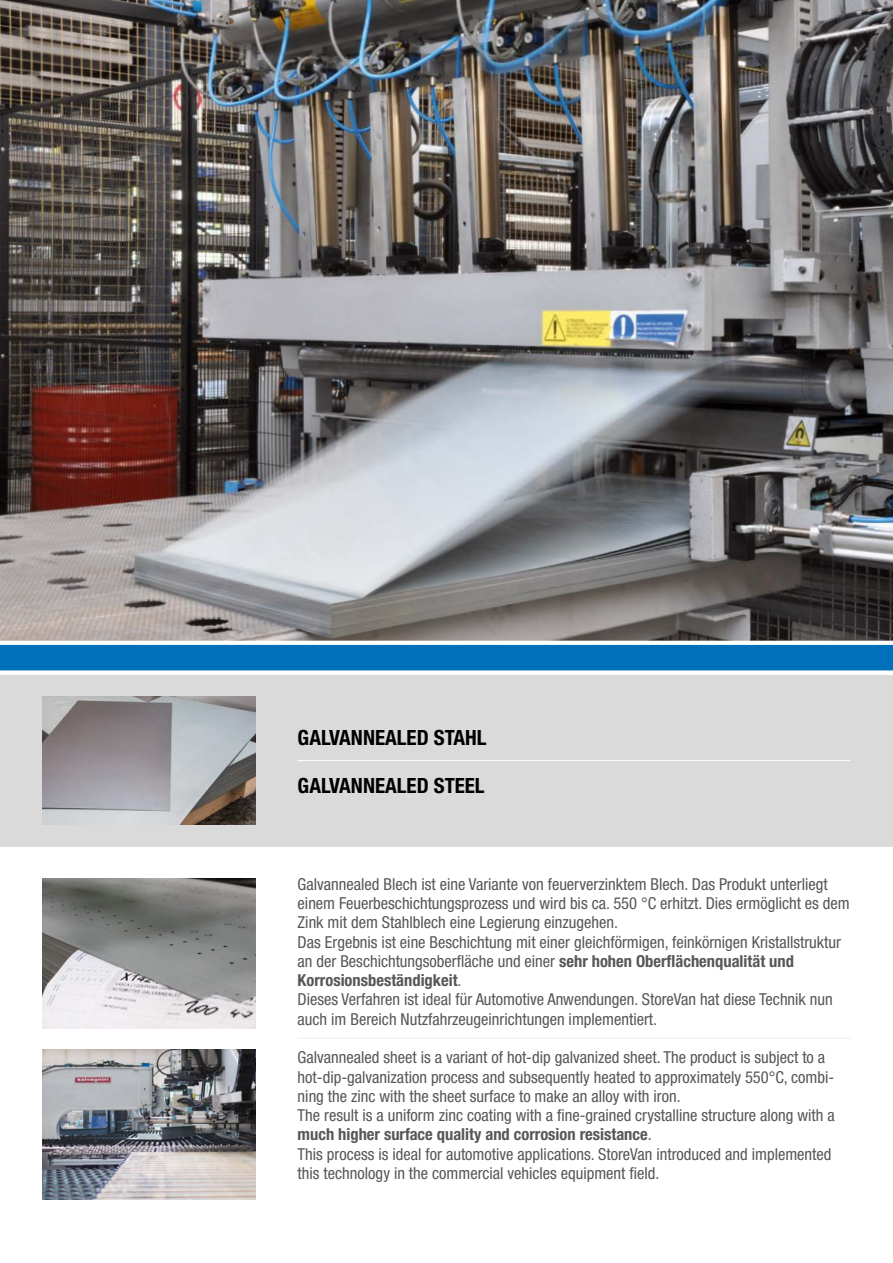
<style>
.page{position:relative;width:893px;height:1263px;background:#fff}
.page>*{position:absolute;margin:0;border:0;box-sizing:border-box;transform-origin:0 0}
.t1{font:700 condensed 21px "Helvetica Neue";color:#000}
.t2{font:16.5px/19.2px "Helvetica Neue LT Std Cn CE";color:#575756}
.t3{font:700 condensed 16.5px "Helvetica Neue";color:#575756}
.s1{font-family:"Helvetica Neue";font-weight:700;font-stretch:condensed}
.s2{font-family:"Helvetica Neue LT Std Cn CE";font-weight:400;font-stretch:normal}
</style>
<div class="page">
<div style="left:0;top:675px;width:893px;height:171px;background:#dadada"></div>
<img style="left:0;top:0;width:893px;height:641px">
<div style="left:0;top:645px;width:893px;height:25px;background:#0070ba"></div>
<img style="left:43px;top:1049px;width:212px;height:150px">
<img style="left:43px;top:878px;width:212px;height:150px">
<img style="left:43px;top:697px;width:212px;height:127px">
<hr style="left:298px;top:760px;width:552px;height:1px;background:#fff">
<hr style="left:298px;top:1038px;width:552px;height:1px;background:#ededed">
<p class="t1" style="left:298px;top:725px;width:191px">GALVANNEALED STAHL</p>
<p class="t1" style="left:298px;top:773px;width:189px">GALVANNEALED STEEL</p>
<p class="t2" style="left:298px;top:877px;width:554px">Galvannealed Blech ist eine Variante von feuerverzinktem Blech. Das Produkt unterliegt einem Feuerbeschichtungsprozess und wird bis ca. 550 °C erhitzt. Dies ermöglicht es dem Zink mit dem Stahlblech eine Legierung einzugehen.<br>Das Ergebnis ist eine Beschichtung mit einer gleichförmigen, feinkörnigen Kristallstruktur an der Beschichtungsoberfläche und einer <span class="s1">sehr hohen Oberflächenqualität und</span></p>
<p class="t3" style="left:298px;top:970px;width:165px">Korrosionsbeständigkeit<span class="s2">.</span></p>
<p class="t2" style="left:298px;top:992px;width:537px">Dieses Verfahren ist ideal für Automotive Anwendungen. StoreVan hat diese Technik nun auch im Bereich Nutzfahrzeugeinrichtungen implementiert.</p>
<p class="t2" style="left:298px;top:1050px;width:538px">Galvannealed sheet is a variant of hot-dip galvanized sheet. The product is subject to a hot-dip-galvanization process and subsequently heated to approximately 550°C, combi&shy;ning the zinc with the sheet surface to make an alloy with iron.<br>The result is a uniform zinc coating with a fine-grained crystalline structure along with a</p>
<p class="t3" style="left:298px;top:1124px;width:356px">much higher surface quality and corrosion resistance<span class="s2">.</span></p>
<p class="t2" style="left:298px;top:1146px;width:535px">This process is ideal for automotive applications. StoreVan introduced and implemented this technology in the commercial vehicles equipment field.</p>
</div>
